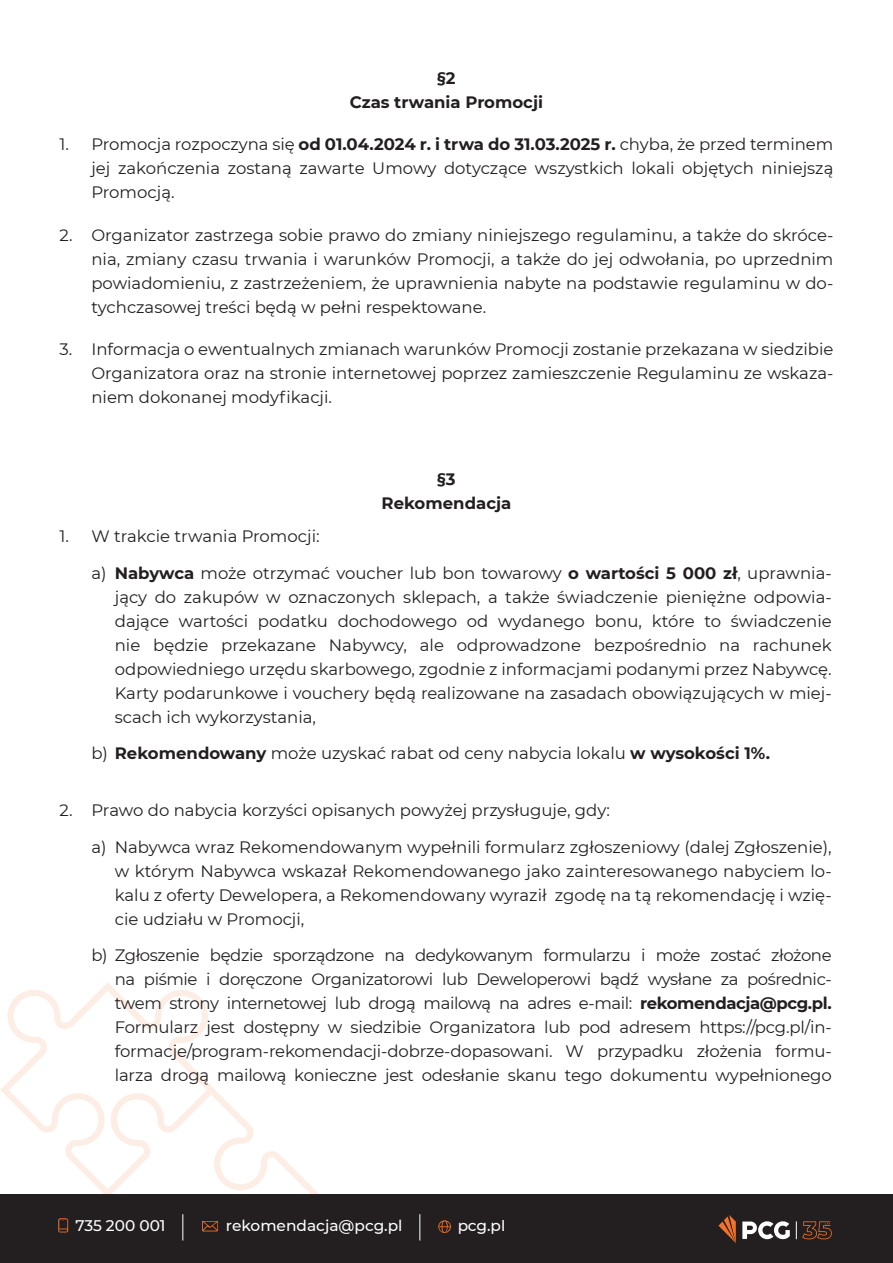
<style>
.page{position:relative;width:893px;height:1263px;background:#fff}
.page>*{position:absolute;margin:0;border:0;box-sizing:border-box;transform-origin:0 0}
.t1{font:16.5px/24px "Montserrat";color:#231f20;text-align:justify}
.t2{font:700 16.5px/24px "Montserrat";color:#231f20;text-align:center}
.t3{font:500 15.45px "Montserrat";color:#fff}
.s1{font-weight:700}
</style>
<div class="page">
<svg style="left:0;top:982px;width:319px;height:213px"></svg>
<div style="left:0;top:1195px;width:893px;height:68px;background:#231f20"></div>
<svg style="left:742px;top:1221px;width:48px;height:19px"></svg>
<svg style="left:796px;top:1221px;width:35px;height:18px"></svg>
<svg style="left:718px;top:1215px;width:18px;height:28px"></svg>
<svg style="left:438px;top:1220px;width:13px;height:13px"></svg>
<svg style="left:58px;top:1218px;width:10px;height:14px"></svg>
<svg style="left:202px;top:1221px;width:16px;height:10px"></svg>
<svg style="left:182px;top:1214px;width:1px;height:26px"></svg>
<svg style="left:419px;top:1214px;width:1px;height:26px"></svg>
<p class="t2" style="left:350px;top:65px;width:195px">§2<br>Czas trwania Promocji</p>
<p class="t1" style="left:91px;top:132px;width:743px;text-indent:-32px">1. Promocja rozpoczyna się <span class="s1">od 01.04.2024 r. i trwa do 31.03.2025 r.</span> chyba, że przed terminem jej zakończenia zostaną zawarte Umowy dotyczące wszystkich lokali objętych niniejszą Promocją.</p>
<p class="t1" style="left:91px;top:222px;width:743px;text-indent:-32px">2. Organizator zastrzega sobie prawo do zmiany niniejszego regulaminu, a także do skróce&shy;nia, zmiany czasu trwania i warunków Promocji, a także do jej odwołania, po uprzednim powiadomieniu, z zastrzeżeniem, że uprawnienia nabyte na podstawie regulaminu w do&shy;tychczasowej treści będą w pełni respektowane.</p>
<p class="t1" style="left:91px;top:337px;width:743px;text-indent:-32px">3. Informacja o ewentualnych zmianach warunków Promocji zostanie przekazana w siedzibie Organizatora oraz na stronie internetowej poprzez zamieszczenie Regulaminu ze wskaza&shy;niem dokonanej modyfikacji.</p>
<p class="t2" style="left:382px;top:466px;width:131px">§3<br>Rekomendacja</p>
<p class="t1" style="left:60px;top:524px;width:262px">1. W trakcie trwania Promocji:</p>
<p class="t1" style="left:115px;top:560px;width:718px;text-indent:-23px">a) <span class="s1">Nabywca</span> może otrzymać voucher lub bon towarowy <span class="s1">o wartości 5 000 zł</span>, uprawnia&shy;jący do zakupów w oznaczonych sklepach, a także świadczenie pieniężne odpowia&shy;dające wartości podatku dochodowego od wydanego bonu, które to świadczenie nie będzie przekazane Nabywcy, ale odprowadzone bezpośrednio na rachunek odpowiedniego urzędu skarbowego, zgodnie z informacjami podanymi przez Nabywcę.<br>Karty podarunkowe i vouchery będą realizowane na zasadach obowiązujących w miej&shy;scach ich wykorzystania,</p>
<p class="t1" style="left:91px;top:740px;width:680px">b) <span class="s1">Rekomendowany</span> może uzyskać rabat od ceny nabycia lokalu <span class="s1">w wysokości 1%.</span></p>
<p class="t1" style="left:60px;top:798px;width:552px">2. Prawo do nabycia korzyści opisanych powyżej przysługuje, gdy:</p>
<p class="t1" style="left:115px;top:834px;width:718px;text-indent:-23px">a) Nabywca wraz Rekomendowanym wypełnili formularz zgłoszeniowy (dalej Zgłoszenie), w którym Nabywca wskazał Rekomendowanego jako zainteresowanego nabyciem lo&shy;kalu z oferty Dewelopera, a Rekomendowany wyraził zgodę na tą rekomendację i wzię&shy;cie udziału w Promocji,</p>
<p class="t1" style="left:115px;top:943px;width:718px;text-indent:-23px">b) Zgłoszenie będzie sporządzone na dedykowanym formularzu i może zostać złożone na piśmie i doręczone Organizatorowi lub Deweloperowi bądź wysłane za pośrednic&shy;twem strony internetowej lub drogą mailową na adres e-mail: <span class="s1">rekomendacja@pcg.pl.<br></span>Formularz jest dostępny w siedzibie Organizatora lub pod adresem https://pcg.pl/in&shy;formacje/program-rekomendacji-dobrze-dopasowani. W przypadku złożenia formu&shy;larza drogą mailową konieczne jest odesłanie skanu tego dokumentu wypełnionego</p>
<p class="t3" style="left:75px;top:1215px;width:92px">735 200 001</p>
<p class="t3" style="left:226px;top:1215px;width:178px">rekomendacja@pcg.pl</p>
<p class="t3" style="left:457px;top:1215px;width:50px">pcg.pl</p>
</div>
